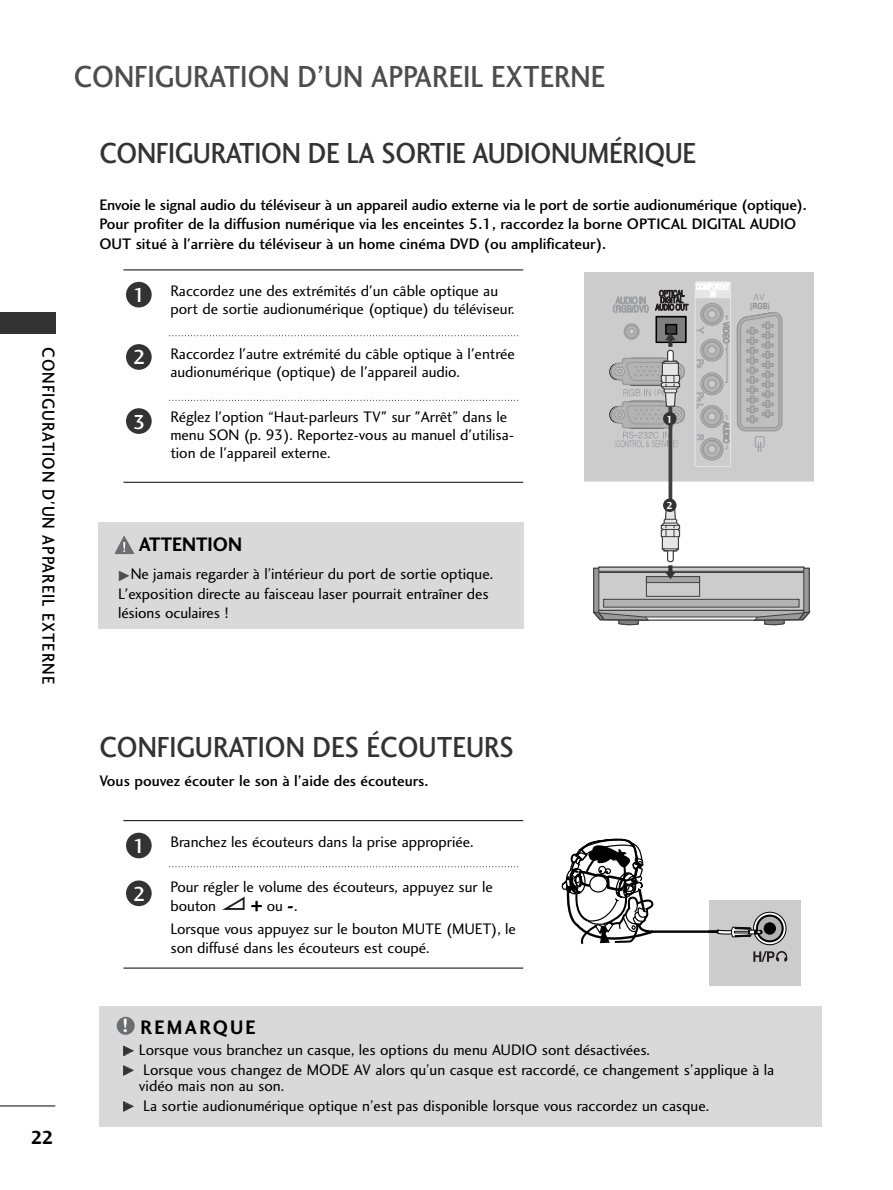
<style>
.page{position:relative;width:893px;height:1190px;background:#fff}
.page>*{position:absolute;margin:0;border:0;box-sizing:border-box;transform-origin:0 0}
.t1{font:31.5px "Charlotte Sans Medium Plain";color:#4d4d4d;scale:.9 1}
.t2{font:30px "Charlotte Sans Medium Plain";letter-spacing:-.01em;color:#333;scale:.9 1}
.t3{font:21px "Charlotte Sans Medium Plain";color:#fff}
.t4{font:20.25px "Charlotte Sans Bold Plain";color:#000;scale:.95 1}
.t5{font:20.25px "Charlotte Sans Bold Plain";letter-spacing:.12em;color:#000;scale:.95 1}
.t6{font:19.5px "Charlotte Sans Bold Plain";color:#000}
.t7{font:18px "Charlotte Sans Medium Plain";letter-spacing:.06em;color:#000;scale:.9 1}
.t8{font:15.75px/19.5px "Charlotte Sans Book Plain";letter-spacing:-.005em;color:#000}
.t9{font:15.75px/19.5px "Charlotte Sans Medium Plain";color:#000}
.t10{font:10.5px "Charlotte Sans Bold Plain";color:#fff}
.t11{font:700 8.4px "Helvetica";color:#8c8c8c;scale:.81 1}
.s1{font-size:19.95px;color:#fff}
.s2{font-family:"FZDING33";font-size:10.5px;color:#333}
</style>
<div class="page">
<hr style="left:0;top:1105px;width:55px;height:1px;background:#000">
<div style="left:0;top:313px;width:55px;height:21px;background:#333"></div>
<div style="left:98px;top:522px;width:425px;height:106px;background:#d9d9d9"></div>
<svg style="left:114px;top:536px;width:20px;height:18px"></svg>
<div style="left:584px;top:272px;width:229px;height:209px;background:#ccc"></div>
<svg style="left:668px;top:448px;width:4px;height:50px"></svg>
<svg style="left:593px;top:504px;width:218px;height:122px"></svg>
<svg style="left:609px;top:290px;width:79px;height:158px;background:#aeaeae"></svg>
<svg style="left:696px;top:283px;width:33px;height:15px"></svg>
<svg style="left:723px;top:315px;width:6px;height:68px"></svg>
<svg style="left:723px;top:415px;width:6px;height:34px"></svg>
<div style="left:694px;top:281px;width:37px;height:186px;border:1px solid #e6e7e9;border-radius:2px"></div>
<svg style="left:697px;top:435px;width:6px;height:5px"></svg>
<svg style="left:697px;top:392px;width:6px;height:16px"></svg>
<svg style="left:697px;top:327px;width:6px;height:6px"></svg>
<svg style="left:697px;top:359px;width:6px;height:9px"></svg>
<svg style="left:700px;top:303px;width:23px;height:23px"></svg>
<svg style="left:702px;top:305px;width:19px;height:19px"></svg>
<div style="left:707px;top:310px;width:9px;height:8px;background:#ccc;border:1px solid #999;border-radius:50%"></div>
<div style="left:700px;top:339px;width:23px;height:22px;background:#a7a7a7;border:1px solid #999;border-radius:50%"></div>
<div style="left:702px;top:341px;width:19px;height:18px;background:#b3b3b3;border:1px solid #999;border-radius:50%"></div>
<div style="left:707px;top:346px;width:9px;height:8px;background:#ccc;border:1px solid #999;border-radius:50%"></div>
<div style="left:700px;top:372px;width:23px;height:23px;background:#a8a8a8;border:1px solid #999;border-radius:50%"></div>
<svg style="left:702px;top:374px;width:19px;height:19px"></svg>
<div style="left:707px;top:380px;width:9px;height:8px;background:#ccc;border:1px solid #999;border-radius:50%"></div>
<svg style="left:700px;top:405px;width:23px;height:23px"></svg>
<svg style="left:702px;top:407px;width:19px;height:19px"></svg>
<div style="left:707px;top:412px;width:9px;height:8px;background:#ccc;border:1px solid #999;border-radius:50%"></div>
<div style="left:700px;top:438px;width:23px;height:22px;background:#a7a7a7;border:1px solid #999;border-radius:50%"></div>
<svg style="left:702px;top:440px;width:19px;height:18px"></svg>
<div style="left:707px;top:445px;width:9px;height:8px;background:#ccc;border:1px solid #999;border-radius:50%"></div>
<svg style="left:753px;top:294px;width:11px;height:6px"></svg>
<svg style="left:736px;top:307px;width:77px;height:147px;background:#bfbfbf"></svg>
<svg style="left:765px;top:331px;width:5px;height:8px"></svg>
<svg style="left:761px;top:324px;width:12px;height:4px"></svg>
<svg style="left:765px;top:321px;width:5px;height:9px"></svg>
<hr style="left:123px;top:270px;width:400px;height:1px;background:#000">
<hr style="left:123px;top:482px;width:400px;height:1px;background:#000">
<svg style="left:170px;top:400px;width:349px;height:1px"></svg>
<svg style="left:170px;top:335px;width:349px;height:1px"></svg>
<div style="left:126px;top:344px;width:26px;height:26px;background:#333;border-radius:50%"></div>
<div style="left:126px;top:408px;width:26px;height:26px;background:#333;border-radius:50%"></div>
<div style="left:126px;top:282px;width:26px;height:25px;background:#333;border-radius:50%"></div>
<div style="left:663px;top:412px;width:13px;height:13px;background:#333;border-radius:50%"></div>
<div style="left:663px;top:498px;width:13px;height:14px;background:#333;border-radius:50%"></div>
<svg style="left:222px;top:896px;width:23px;height:14px"></svg>
<hr style="left:123px;top:820px;width:400px;height:1px;background:#000">
<hr style="left:123px;top:967px;width:400px;height:1px;background:#000">
<svg style="left:170px;top:866px;width:349px;height:1px"></svg>
<div style="left:126px;top:880px;width:26px;height:26px;background:#333;border-radius:50%"></div>
<div style="left:126px;top:832px;width:26px;height:26px;background:#333;border-radius:50%"></div>
<svg style="left:561px;top:838px;width:239px;height:147px"></svg>
<div style="left:99px;top:1006px;width:723px;height:121px;background:#d9d9d9"></div>
<div style="left:117px;top:1016px;width:18px;height:18px;background:#6c6d70;border-radius:50%"></div>
<p class="t7" style="left:55px;top:347px;width:375px;rotate:90deg">CONFIGURATION D'UN APPAREIL EXTERNE</p>
<h1 class="t1" style="left:74px;top:64px;width:592px">CONFIGURATION D’UN APPAREIL EXTERNE</h1>
<h2 class="t2" style="left:99px;top:142px;width:664px">CONFIGURATION DE LA SORTIE AUDIONUMÉRIQUE</h2>
<p class="t9" style="left:99px;top:196px;width:709px">Envoie le signal audio du téléviseur à un appareil audio externe via le port de sortie audionumérique (optique).<br>Pour profiter de la diffusion numérique via les enceintes 5.1, raccordez la borne OPTICAL DIGITAL AUDIO<br>OUT situé à l'arrière du téléviseur à un home cinéma DVD (ou amplificateur).</p>
<h3 class="t3" style="left:133px;top:287px;width:14px">1</h3>
<h3 class="t3" style="left:133px;top:349px;width:14px">2</h3>
<h3 class="t3" style="left:133px;top:413px;width:14px">3</h3>
<p class="t8" style="left:170px;top:283px;width:345px;line-height:18px">Raccordez une des extrémités d'un câble optique au port de sortie audionumérique (optique) du téléviseur.</p>
<p class="t8" style="left:170px;top:346px;width:346px;line-height:18px">Raccordez l'autre extrémité du câble optique à l'entrée audionumérique (optique) de l'appareil audio.</p>
<p class="t8" style="left:170px;top:409px;width:345px;line-height:18px">Réglez l'option “Haut-parleurs TV" sur "Arrêt” dans le menu SON (p. 93). Reportez-vous au manuel d'utilisa&shy;tion de l'appareil externe.</p>
<p class="t4" style="left:139px;top:536px;width:110px">ATTENTION</p>
<p class="t8" style="left:118px;top:566px;width:376px"><sub>G</sub>Ne jamais regarder à l’intérieur du port de sortie optique.<br>L'exposition directe au faisceau laser pourrait entraîner des lésions oculaires !</p>
<h2 class="t2" style="left:99px;top:736px;width:462px">CONFIGURATION DES ÉCOUTEURS</h2>
<p class="t9" style="left:99px;top:772px;width:330px">Vous pouvez écouter le son à l’aide des écouteurs.</p>
<h3 class="t3" style="left:133px;top:838px;width:14px">1</h3>
<h3 class="t3" style="left:133px;top:885px;width:14px">2</h3>
<p class="t8" style="left:170px;top:833px;width:305px">Branchez les écouteurs dans la prise appropriée.</p>
<p class="t8" style="left:170px;top:878px;width:324px">Pour régler le volume des écouteurs, appuyez sur le bouton</p>
<p class="t8" style="left:170px;top:896px;width:347px;line-height:22.5px;text-indent:81px">+ ou -.<br>Lorsque vous appuyez sur le bouton MUTE (MUET), le</p>
<p class="t8" style="left:170px;top:939px;width:261px">son diffusé dans les écouteurs est coupé.</p>
<p class="t10" style="left:666px;top:415px;width:8px">1</p>
<p class="t10" style="left:666px;top:502px;width:8px">2</p>
<p class="t11" style="left:750px;top:303px;width:26px">(RGB)</p>
<p class="t6" style="left:31px;top:1129px;width:25px">22</p>
<p class="t5" style="left:122px;top:1019px;width:142px"><span class="s1">!</span> REMARQUE</p>
<p class="t8" style="left:123px;top:1041px;width:653px"><span class="s2">G</span> Lorsque vous branchez un casque, les options du menu AUDIO sont désactivées.<br><span class="s2">G</span> Lorsque vous changez de MODE AV alors qu’un casque est raccordé, ce changement s’applique à la</p>
<p class="t8" style="left:123px;top:1077px;width:587px;text-indent:16px">vidéo mais non au son.<br><span class="s2">G</span> La sortie audionumérique optique n’est pas disponible lorsque vous raccordez un casque.</p>
</div>
